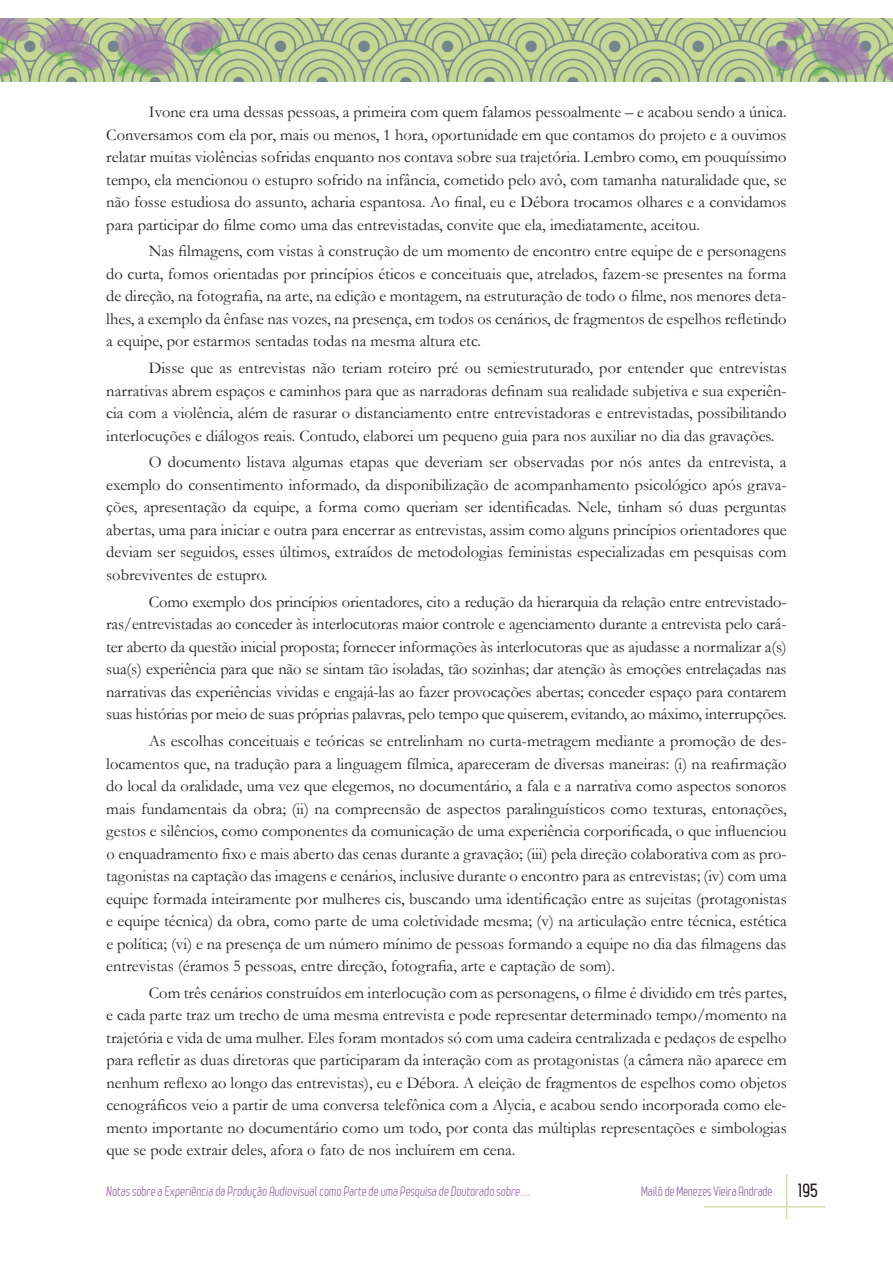
<style>
.page{position:relative;width:893px;height:1263px;background:#fff}
.page>*{position:absolute;margin:0;border:0;box-sizing:border-box;transform-origin:0 0}
.t1{font:700 18px "Leger";color:#231f20}
.t2{font:16.5px/22.5px "Garamond";color:#231f20;text-align:justify}
.t3{font:13.5px "Leger";letter-spacing:-.01em;color:#9f73af}
</style>
<div class="page">
<hr style="left:786px;top:1174px;width:1px;height:45px;background:#d2e0ac">
<hr style="left:704px;top:1206px;width:121px;height:1px;background:#d2e0ac">
<img style="left:0;top:18px;width:893px;height:64px">
<p class="t2" style="left:106px;top:100px;width:682px;text-indent:43px">Ivone era uma dessas pessoas, a primeira com quem falamos pessoalmente – e acabou sendo a única.<br>Conversamos com ela por, mais ou menos, 1 hora, oportunidade em que contamos do projeto e a ouvimos relatar muitas violências sofridas enquanto nos contava sobre sua trajetória. Lembro como, em pouquíssimo tempo, ela mencionou o estupro sofrido na infância, cometido pelo avô, com tamanha naturalidade que, se não fosse estudiosa do assunto, acharia espantosa. Ao final, eu e Débora trocamos olhares e a convidamos para participar do filme como uma das entrevistadas, convite que ela, imediatamente, aceitou.</p>
<p class="t2" style="left:106px;top:240px;width:682px;text-indent:43px">Nas filmagens, com vistas à construção de um momento de encontro entre equipe de e personagens do curta, fomos orientadas por princípios éticos e conceituais que, atrelados, fazem-se presentes na forma de direção, na fotografia, na arte, na edição e montagem, na estruturação de todo o filme, nos menores deta&shy;lhes, a exemplo da ênfase nas vozes, na presença, em todos os cenários, de fragmentos de espelhos refletindo a equipe, por estarmos sentadas todas na mesma altura etc.</p>
<p class="t2" style="left:106px;top:356px;width:682px;text-indent:43px">Disse que as entrevistas não teriam roteiro pré ou semiestruturado, por entender que entrevistas narrativas abrem espaços e caminhos para que as narradoras definam sua realidade subjetiva e sua experiên&shy;cia com a violência, além de rasurar o distanciamento entre entrevistadoras e entrevistadas, possibilitando interlocuções e diálogos reais. Contudo, elaborei um pequeno guia para nos auxiliar no dia das gravações.</p>
<p class="t2" style="left:106px;top:451px;width:682px;text-indent:43px">O documento listava algumas etapas que deveriam ser observadas por nós antes da entrevista, a exemplo do consentimento informado, da disponibilização de acompanhamento psicológico após grava&shy;ções, apresentação da equipe, a forma como queriam ser identificadas. Nele, tinham só duas perguntas abertas, uma para iniciar e outra para encerrar as entrevistas, assim como alguns princípios orientadores que deviam ser seguidos, esses últimos, extraídos de metodologias feministas especializadas em pesquisas com sobreviventes de estupro.</p>
<p class="t2" style="left:106px;top:590px;width:682px;text-indent:43px">Como exemplo dos princípios orientadores, cito a redução da hierarquia da relação entre entrevistado&shy;ras/entrevistadas ao conceder às interlocutoras maior controle e agenciamento durante a entrevista pelo cará&shy;ter aberto da questão inicial proposta; fornecer informações às interlocutoras que as ajudasse a normalizar a(s) sua(s) experiência para que não se sintam tão isoladas, tão sozinhas; dar atenção às emoções entrelaçadas nas narrativas das experiências vividas e engajá-las ao fazer provocações abertas; conceder espaço para contarem suas histórias por meio de suas próprias palavras, pelo tempo que quiserem, evitando, ao máximo, interrupções.</p>
<p class="t2" style="left:106px;top:729px;width:682px;text-indent:43px">As escolhas conceituais e teóricas se entrelinham no curta-metragem mediante a promoção de des&shy;locamentos que, na tradução para a linguagem fílmica, apareceram de diversas maneiras: (i) na reafirmação do local da oralidade, uma vez que elegemos, no documentário, a fala e a narrativa como aspectos sonoros mais fundamentais da obra; (ii) na compreensão de aspectos paralinguísticos como texturas, entonações, gestos e silêncios, como componentes da comunicação de uma experiência corporificada, o que influenciou o enquadramento fixo e mais aberto das cenas durante a gravação; (iii) pela direção colaborativa com as pro&shy;tagonistas na captação das imagens e cenários, inclusive durante o encontro para as entrevistas; (iv) com uma equipe formada inteiramente por mulheres cis, buscando uma identificação entre as sujeitas (protagonistas e equipe técnica) da obra, como parte de uma coletividade mesma; (v) na articulação entre técnica, estética e política; (vi) e na presença de um número mínimo de pessoas formando a equipe no dia das filmagens das entrevistas (éramos 5 pessoas, entre direção, fotografia, arte e captação de som).</p>
<p class="t2" style="left:106px;top:981px;width:682px;text-indent:43px">Com três cenários construídos em interlocução com as personagens, o filme é dividido em três partes, e cada parte traz um trecho de uma mesma entrevista e pode representar determinado tempo/momento na trajetória e vida de uma mulher. Eles foram montados só com uma cadeira centralizada e pedaços de espelho para refletir as duas diretoras que participaram da interação com as protagonistas (a câmera não aparece em nenhum reflexo ao longo das entrevistas), eu e Débora. A eleição de fragmentos de espelhos como objetos cenográficos veio a partir de uma conversa telefônica com a Alycia, e acabou sendo incorporada como ele&shy;mento importante no documentário como um todo, por conta das múltiplas representações e simbologias que se pode extrair deles, afora o fato de nos incluírem em cena.</p>
<p class="t3" style="left:106px;top:1183px;width:427px">Notas sobre a Experiência da Produção Audiovisual como Parte de uma Pesquisa de Doutorado sobre...</p>
<p class="t3" style="left:641px;top:1183px;width:133px">Mailô de Menezes Vieira Andrade</p>
<p class="t1" style="left:798px;top:1180px;width:21px">195</p>
</div>
